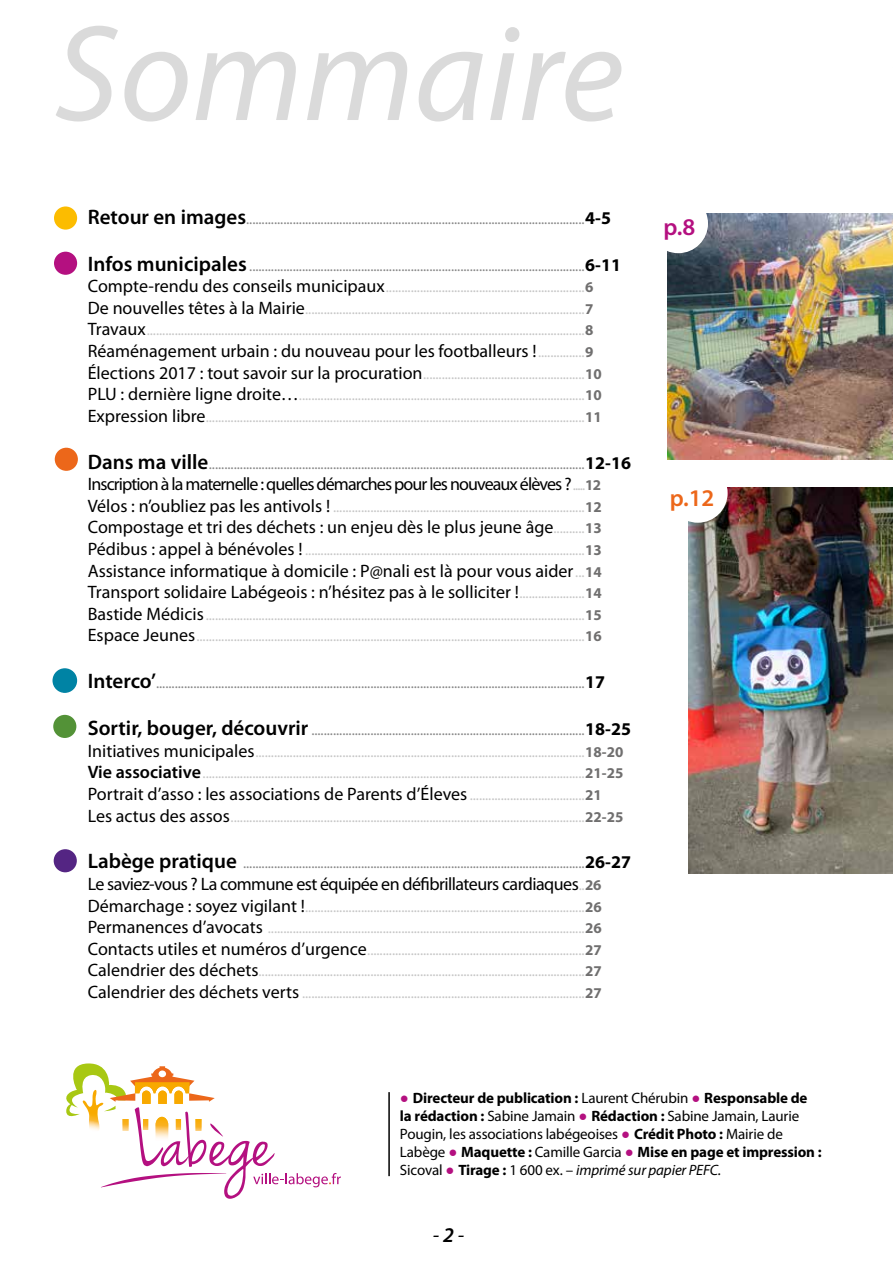
<style>
.page{position:relative;width:893px;height:1263px;background:#fff}
.page>*{position:absolute;margin:0;border:0;box-sizing:border-box;transform-origin:0 0}
.t1{font:italic 137.85px "Myriad Pro";color:#dadada}
.t2{font:600 24px "Myriad Pro";color:#ec671a}
.t3{font:600 24px "Myriad Pro";color:#b41080}
.t4{font:italic 21px "Myriad Pro";color:#000}
.t5{font:18px/21.6px "Myriad Pro";color:#000}
.t6{font:18px "Myriad Pro";letter-spacing:-.05em;color:#000}
.t7{font:18px "Myriad Pro";letter-spacing:-.03em;color:#000}
.t8{font:15px/21.6px "Myriad Pro";color:#c6c6c6}
.t9{font:15px "Myriad Pro";color:#878787}
.t10{font:15px/18px "Myriad Pro";letter-spacing:-.01em;color:#000}
.s1{font-weight:600;font-size:21px;color:#000}
.s2{font-weight:700;font-size:18px;color:#000}
.s3{color:#878787}
.s4{font-size:18px;color:#000}
.s5{font-weight:700;color:#706f6f}
.s6{font-size:15px;color:#c6c6c6}
.s7{font-weight:700;font-size:15px;color:#706f6f}
.s8{font-weight:600;font-size:18px;color:#000}
.s9{font-family:"Arial";color:#b41080}
.s10{font-weight:700}
.s11{font-style:italic}
.s12{font-weight:600}
</style>
<div class="page">
<div style="left:54px;top:206px;width:23px;height:24px;background:#fcbc00;border-radius:50%"></div>
<div style="left:54px;top:252px;width:23px;height:23px;background:#b41080;border-radius:50%"></div>
<div style="left:55px;top:448px;width:23px;height:23px;background:#ec671a;border-radius:50%"></div>
<div style="left:53px;top:715px;width:23px;height:23px;background:#539237;border-radius:50%"></div>
<div style="left:54px;top:849px;width:23px;height:23px;background:#542583;border-radius:50%"></div>
<div style="left:53px;top:669px;width:23px;height:23px;background:#0083a4;border-radius:50%"></div>
<div style="left:52px;top:668px;width:25px;height:25px;border:2px solid #0083a4;border-radius:50%"></div>
<svg style="left:66px;top:1063px;width:275px;height:136px"></svg>
<hr style="left:388px;top:1092px;width:2px;height:84px;background:#000">
<img style="left:689px;top:488px;width:204px;height:385px">
<div style="left:668px;top:463px;width:60px;height:60px;background:#fff;border-radius:50%"></div>
<img style="left:668px;top:214px;width:225px;height:245px">
<div style="left:649px;top:194px;width:59px;height:59px;background:#fff;border-radius:50%"></div>
<h1 class="t1" style="left:54px;top:-11px;width:571px">Sommaire</h1>
<p class="t9" style="left:88px;top:210px;width:525px"><span class="s1">Retour en images</span>.............................................................................................................<span class="s2">4-5</span></p>
<p class="t8" style="left:88px;top:255px;width:535px"><span class="s1">Infos municipales</span> <span class="s3">............................................................................................................</span><span class="s2">6-11<br></span><span class="s4">Compte-rendu des conseils municipaux</span>................................................................<span class="s5">6<br></span><span class="s4">De nouvelles têtes à la Mairie</span>..........................................................................................<span class="s5">7<br></span><span class="s4">Travaux</span>.............................................................................................................................................<span class="s5">8</span></p>
<p class="t5" style="left:88px;top:340px;width:507px">Réaménagement urbain : du nouveau pour les footballeurs !<span class="s6">...............</span><span class="s7">9</span></p>
<p class="t8" style="left:88px;top:363px;width:516px;text-align:justify"><span class="s4">Élections 2017 : tout savoir sur la procuration</span>....................................................<span class="s5">10<br></span><span class="s4">PLU : dernière ligne droite…</span>............................................................................................<span class="s5">10<br></span><span class="s4">Expression libre</span>..........................................................................................................................<span class="s5">11</span></p>
<p class="t9" style="left:88px;top:454px;width:545px"><span class="s1">Dans ma ville</span>.........................................................................................................................<span class="s2">12-16</span></p>
<p class="t6" style="left:88px;top:473px;width:515px">Inscription à la maternelle : quelles démarches pour les nouveaux élèves ?<span class="s6">.....</span><span class="s7">12</span></p>
<p class="t8" style="left:88px;top:496px;width:516px"><span class="s4">Vélos : n’oubliez pas les antivols !</span> .................................................................................<span class="s5">12</span></p>
<p class="t5" style="left:88px;top:516px;width:516px">Compostage et tri des déchets : un enjeu dès le plus jeune âge<span class="s6">..........</span><span class="s7">13</span></p>
<p class="t8" style="left:88px;top:539px;width:516px"><span class="s4">Pédibus : appel à bénévoles !</span> ..........................................................................................<span class="s5">13</span></p>
<p class="t5" style="left:88px;top:559px;width:516px">Assistance informatique à domicile : P@nali est là pour vous aider<span class="s6">...</span><span class="s7">14<br></span>Transport solidaire Labégeois : n’hésitez pas à le solliciter !<span class="s6">.....................</span><span class="s7">14</span></p>
<p class="t8" style="left:88px;top:604px;width:516px"><span class="s4">Bastide Médicis</span>..........................................................................................................................<span class="s5">15<br></span><span class="s4">Espace Jeunes</span>.............................................................................................................................<span class="s5">16</span></p>
<p class="t9" style="left:88px;top:674px;width:519px"><span class="s1">Interco’</span>..........................................................................................................................................<span class="s2">17</span></p>
<p class="t8" style="left:88px;top:719px;width:545px"><span class="s1">Sortir, bouger, découvrir</span> <span class="s3">........................................................................................</span><span class="s2">18-25<br></span><span class="s4">Initiatives municipales</span>..........................................................................................................<span class="s5">18-20<br></span><span class="s8">Vie associative</span>...........................................................................................................................<span class="s5">21-25</span></p>
<p class="t5" style="left:88px;top:783px;width:516px">Portrait d’asso : les associations de Parents d’Éleves <span class="s6">.....................................</span><span class="s7">21</span></p>
<p class="t8" style="left:88px;top:805px;width:537px"><span class="s4">Les actus des assos</span>..................................................................................................................<span class="s5">22-25</span></p>
<p class="t9" style="left:88px;top:854px;width:545px"><span class="s1">Labège pratique</span> ..............................................................................................................<span class="s2">26-27</span></p>
<p class="t7" style="left:88px;top:873px;width:515px">Le saviez-vous ? La commune est équipée en défibrillateurs cardiaques<span class="s6">..</span><span class="s7">26</span></p>
<p class="t8" style="left:88px;top:895px;width:516px;text-align:justify"><span class="s4">Démarchage : soyez vigilant !</span>..........................................................................................<span class="s5">26<br></span><span class="s4">Permanences d’avocats</span> ......................................................................................................<span class="s5">26<br></span><span class="s4">Contacts utiles et numéros d’urgence</span>......................................................................<span class="s5">27<br></span><span class="s4">Calendrier des déchets</span>.........................................................................................................<span class="s5">27<br></span><span class="s4">Calendrier des déchets verts</span> ...........................................................................................<span class="s5">27</span></p>
<h2 class="t3" style="left:663px;top:212px;width:33px">p.8</h2>
<h2 class="t2" style="left:670px;top:483px;width:46px">p.12</h2>
<p class="t10" style="left:400px;top:1089px;width:423px"><span class="s9">●</span> <span class="s10">Directeur de publication :</span> Laurent Chérubin <span class="s9">●</span> <span class="s10">Responsable de la rédaction :</span> Sabine Jamain <span class="s9">●</span> <span class="s10">Rédaction :</span> Sabine Jamain, Laurie Pougin, les associations labégeoises <span class="s9">●</span> <span class="s10">Crédit Photo :</span> Mairie de Labège <span class="s9">●</span> <span class="s10">Maquette :</span> Camille Garcia <span class="s9">●</span> <span class="s10">Mise en page et impression :<br></span>Sicoval <span class="s9">●</span> <span class="s10">Tirage :</span> 1 600 ex. – <span class="s11">imprimé sur papier PEFC.</span></p>
<h3 class="t4" style="left:433px;top:1222px;width:33px">- <span class="s12">2</span> -</h3>
</div>
